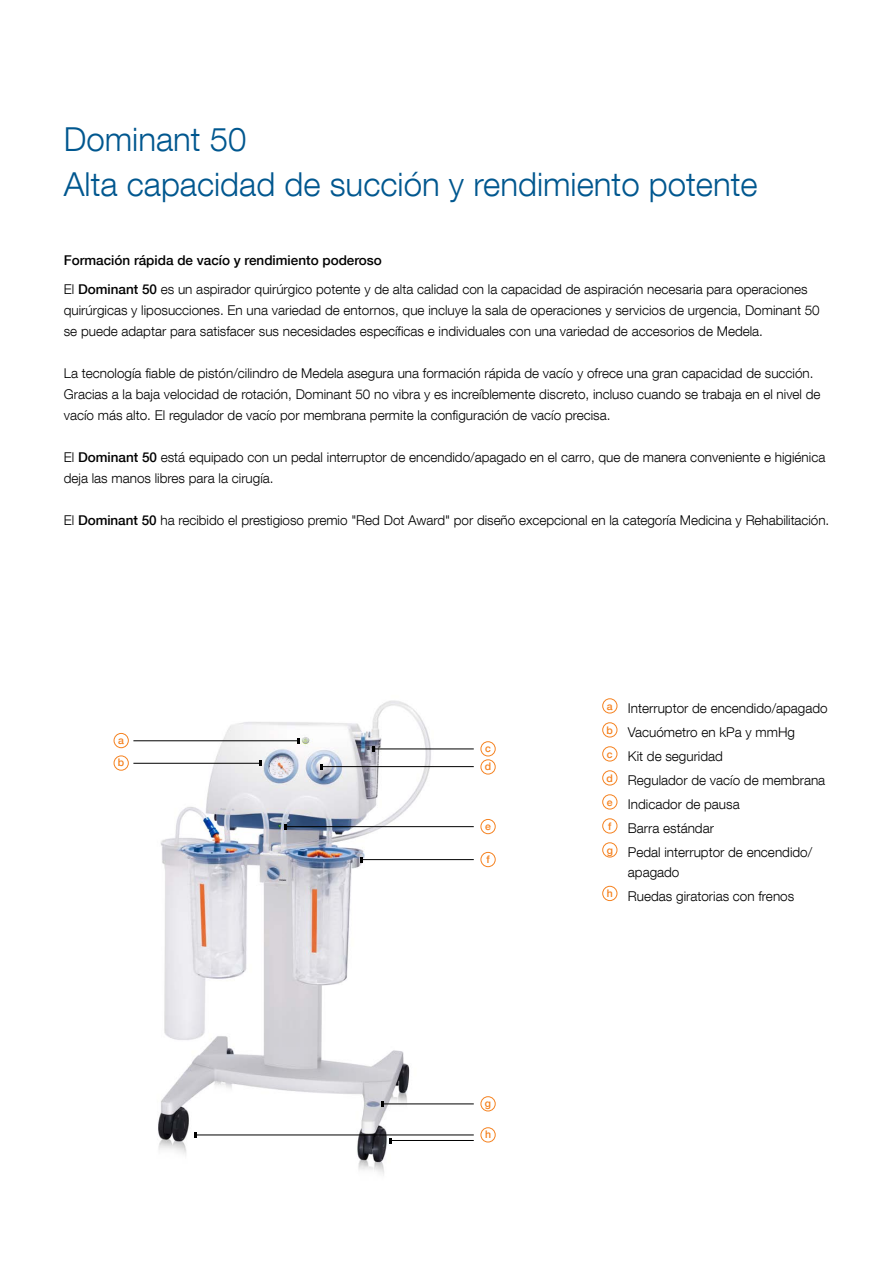
<style>
.page{position:relative;width:893px;height:1263px;background:#fff}
.page>*{position:absolute;margin:0;border:0;box-sizing:border-box;transform-origin:0 0}
.t1{font:300 33px/45px "Helvetica Neue LT Com";color:#00578f}
.t2{font:300 13.5px/24px "Helvetica Neue LT Com";color:#000}
.t3{font:500 10.5px "Helvetica Neue LT Com";color:#f58220}
.s1{font-weight:500}
</style>
<div class="page">
<img style="left:133px;top:700px;width:327px;height:475px">
<hr style="left:133px;top:763px;width:127px;height:1px;background:#000">
<hr style="left:133px;top:740px;width:165px;height:1px;background:#000">
<hr style="left:374px;top:749px;width:100px;height:1px;background:#000">
<hr style="left:383px;top:1103px;width:91px;height:1px;background:#000">
<hr style="left:361px;top:859px;width:113px;height:1px;background:#000">
<hr style="left:195px;top:1135px;width:279px;height:1px;background:#000">
<hr style="left:391px;top:1140px;width:83px;height:1px;background:#000">
<hr style="left:322px;top:766px;width:152px;height:1px;background:#000">
<svg style="left:284px;top:824px;width:3px;height:5px"></svg>
<hr style="left:285px;top:826px;width:189px;height:1px;background:#000">
<svg style="left:389px;top:1138px;width:3px;height:5px"></svg>
<svg style="left:381px;top:1101px;width:3px;height:5px"></svg>
<div style="left:114px;top:756px;width:15px;height:14px;border:1px solid #f58220;border-radius:50%"></div>
<div style="left:114px;top:733px;width:15px;height:15px;border:1px solid #f58220;border-radius:50%"></div>
<div style="left:481px;top:741px;width:14px;height:15px;border:1px solid #f58220;border-radius:50%"></div>
<div style="left:481px;top:1096px;width:14px;height:15px;border:1px solid #f58220;border-radius:50%"></div>
<div style="left:481px;top:852px;width:14px;height:15px;border:1px solid #f58220;border-radius:50%"></div>
<div style="left:481px;top:1127px;width:14px;height:15px;border:1px solid #f58220;border-radius:50%"></div>
<div style="left:481px;top:759px;width:14px;height:15px;border:1px solid #f58220;border-radius:50%"></div>
<div style="left:481px;top:819px;width:14px;height:15px;border:1px solid #f58220;border-radius:50%"></div>
<div style="left:602px;top:698px;width:15px;height:15px;border:1px solid #f58220;border-radius:50%"></div>
<div style="left:602px;top:722px;width:15px;height:15px;border:1px solid #f58220;border-radius:50%"></div>
<div style="left:602px;top:746px;width:15px;height:15px;border:1px solid #f58220;border-radius:50%"></div>
<div style="left:602px;top:770px;width:15px;height:15px;border:1px solid #f58220;border-radius:50%"></div>
<div style="left:602px;top:794px;width:15px;height:15px;border:1px solid #f58220;border-radius:50%"></div>
<div style="left:602px;top:818px;width:15px;height:15px;border:1px solid #f58220;border-radius:50%"></div>
<div style="left:602px;top:842px;width:15px;height:15px;border:1px solid #f58220;border-radius:50%"></div>
<div style="left:602px;top:886px;width:15px;height:15px;border:1px solid #f58220;border-radius:50%"></div>
<h1 class="t1" style="left:64px;top:116px;width:695px">Dominant 50<br>Alta capacidad de succión y rendimiento potente</h1>
<p class="t2" style="left:64px;top:245px;width:745px;line-height:29.5px"><span class="s1">Formación rápida de vacío y rendimiento poderoso<br></span>El <span class="s1">Dominant 50</span> es un aspirador quirúrgico potente y de alta calidad con la capacidad de aspiración necesaria para operaciones</p>
<p class="t2" style="left:64px;top:300px;width:757px;line-height:21px">quirúrgicas y liposucciones. En una variedad de entornos, que incluye la sala de operaciones y servicios de urgencia, Dominant 50 se puede adaptar para satisfacer sus necesidades específicas e individuales con una variedad de accesorios de Medela.</p>
<p class="t2" style="left:64px;top:363px;width:758px;line-height:21px">La tecnología fiable de pistón/cilindro de Medela asegura una formación rápida de vacío y ofrece una gran capacidad de succión.<br>Gracias a la baja velocidad de rotación, Dominant 50 no vibra y es increíblemente discreto, incluso cuando se trabaja en el nivel de vacío más alto. El regulador de vacío por membrana permite la configuración de vacío precisa.</p>
<p class="t2" style="left:64px;top:447px;width:763px;line-height:21px">El <span class="s1">Dominant 50</span> está equipado con un pedal interruptor de encendido/apagado en el carro, que de manera conveniente e higiénica deja las manos libres para la cirugía.</p>
<p class="t2" style="left:64px;top:508px;width:767px">El <span class="s1">Dominant 50</span> ha recibido el prestigioso premio "Red Dot Award" por diseño excepcional en la categoría Medicina y Rehabilitación.</p>
<p class="t3" style="left:118px;top:733px;width:7px">a</p>
<p class="t3" style="left:118px;top:756px;width:8px">b</p>
<p class="t3" style="left:485px;top:742px;width:7px">c</p>
<p class="t3" style="left:485px;top:760px;width:8px">d</p>
<p class="t3" style="left:485px;top:819px;width:7px">e</p>
<p class="t3" style="left:486px;top:852px;width:5px">f</p>
<p class="t3" style="left:485px;top:1097px;width:8px">g</p>
<p class="t3" style="left:485px;top:1128px;width:8px">h</p>
<p class="t2" style="left:607px;top:696px;width:223px"><sup>a</sup> Interruptor de encendido/apagado <sup>b</sup> Vacuómetro en kPa y mmHg<br><sup>c</sup> Kit de seguridad<br><sup>d</sup> Regulador de vacío de membrana <sup>e</sup> Indicador de pausa<br><sup>f</sup> Barra estándar<br><sup>g</sup> Pedal interruptor de encendido/</p>
<p class="t2" style="left:607px;top:860px;width:189px;text-indent:21px">apagado<br><sup>h</sup> Ruedas giratorias con frenos</p>
</div>
